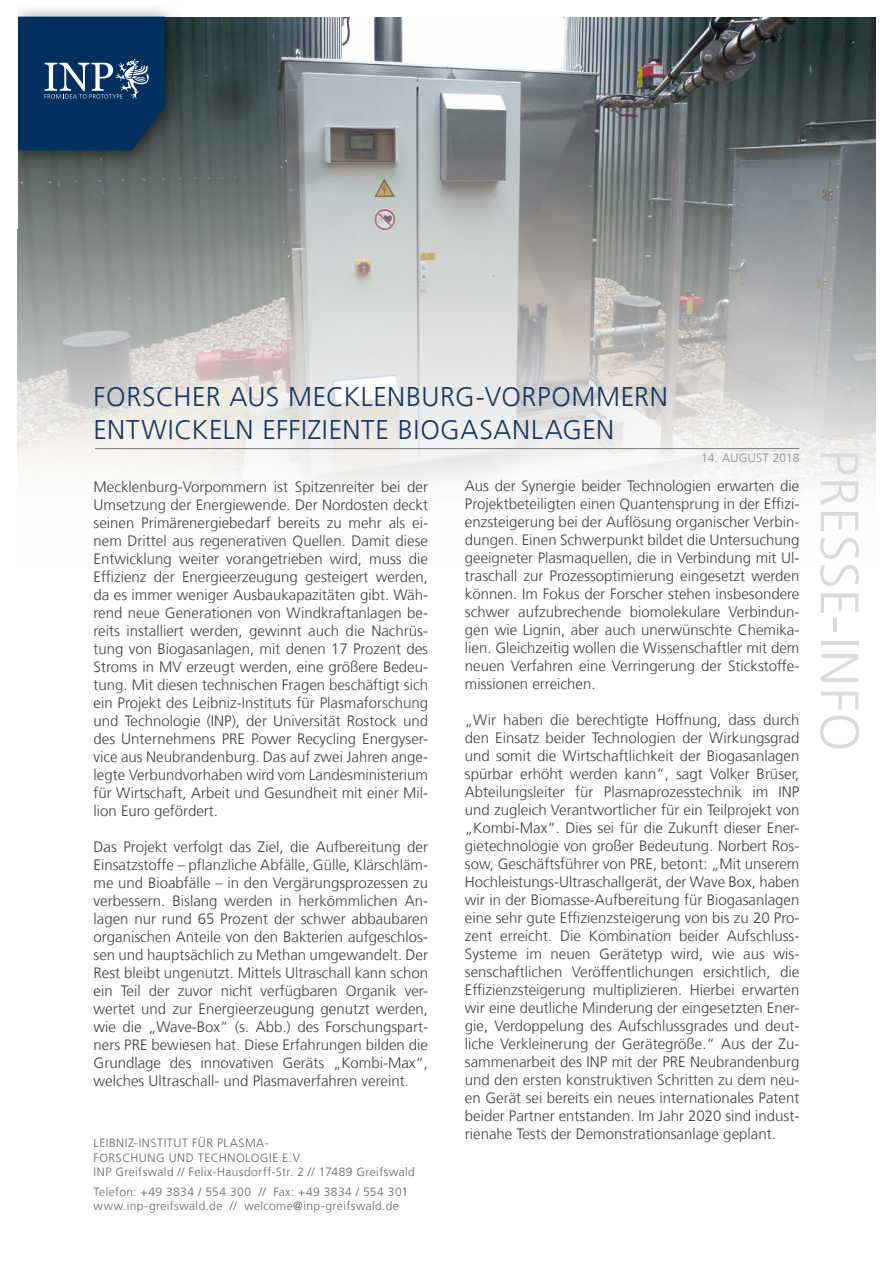
<style>
.page{position:relative;width:893px;height:1263px;background:#fff}
.page>*{position:absolute;margin:0;border:0;box-sizing:border-box;transform-origin:0 0}
.t1{font:300 54px "Frutiger LT Com";letter-spacing:.01em;color:#dadada}
.t2{font:300 27px/32.4px "Frutiger LT Com";letter-spacing:.02em;color:#18375f}
.t3{font:300 15px/18px "Frutiger LT Com";color:#3f3f3e;text-align:justify}
.t4{font:300 12px/14.4px "Frutiger LT Com";letter-spacing:.035em;color:#646363}
.t5{font:300 12px "Frutiger LT Com";letter-spacing:.02em;color:#878787}
</style>
<div class="page">
<img style="left:17px;top:17px;width:859px;height:474px">
<hr style="left:95px;top:448px;width:704px;height:1px;background:#7c7b7b">
<div style="left:3px;top:2px;width:183px;height:170px;background:#000;opacity:.57"></div>
<svg style="left:17px;top:17px;width:148px;height:133px;background:#164169"></svg>
<div style="left:0;top:0;width:17px;height:229px;background:#fff"></div>
<h2 class="t2" style="left:94px;top:381px;width:576px">FORSCHER AUS MECKLENBURG-VORPOMMERN<br>ENTWICKELN EFFIZIENTE BIOGASANLAGEN</h2>
<p class="t3" style="left:94px;top:478px;width:336px">Mecklenburg-Vorpommern ist Spitzenreiter bei der Umsetzung der Energiewende. Der Nordosten deckt seinen Primärenergiebedarf bereits zu mehr als ei&shy;nem Drittel aus regenerativen Quellen. Damit diese Entwicklung weiter vorangetrieben wird, muss die Effizienz der Energieerzeugung gesteigert werden, da es immer weniger Ausbaukapazitäten gibt. Wäh&shy;rend neue Generationen von Windkraftanlagen be&shy;reits installiert werden, gewinnt auch die Nachrüs&shy;tung von Biogasanlagen, mit denen 17 Prozent des Stroms in MV erzeugt werden, eine größere Bedeu&shy;tung. Mit diesen technischen Fragen beschäftigt sich ein Projekt des Leibniz-Instituts für Plasmaforschung und Technologie (INP), der Universität Rostock und des Unternehmens PRE Power Recycling Energyser&shy;vice aus Neubrandenburg. Das auf zwei Jahren ange&shy;legte Verbundvorhaben wird vom Landesministerium für Wirtschaft, Arbeit und Gesundheit mit einer Mil&shy;lion Euro gefördert.</p>
<p class="t3" style="left:94px;top:838px;width:336px">Das Projekt verfolgt das Ziel, die Aufbereitung der Einsatzstoffe – pflanzliche Abfälle, Gülle, Klärschläm&shy;me und Bioabfälle – in den Vergärungsprozessen zu verbessern. Bislang werden in herkömmlichen An&shy;lagen nur rund 65 Prozent der schwer abbaubaren organischen Anteile von den Bakterien aufgeschlos&shy;sen und hauptsächlich zu Methan umgewandelt. Der Rest bleibt ungenutzt. Mittels Ultraschall kann schon ein Teil der zuvor nicht verfügbaren Organik ver&shy;wertet und zur Energieerzeugung genutzt werden, wie die „Wave-Box“ (s. Abb.) des Forschungspart&shy;ners PRE bewiesen hat. Diese Erfahrungen bilden die Grundlage des innovativen Geräts „Kombi-Max“, welches Ultraschall- und Plasmaverfahren vereint.</p>
<p class="t4" style="left:94px;top:1136px;width:323px">LEIBNIZ-INSTITUT FÜR PLASMA-<br>FORSCHUNG UND TECHNOLOGIE E. V.<br>INP Greifswald // Felix-Hausdorff-Str. 2 // 17489 Greifswald</p>
<p class="t4" style="left:94px;top:1185px;width:316px">Telefon: +49 3834 / 554 300 // Fax: +49 3834 / 554 301 www.inp-greifswald.de // welcome@inp-greifswald.de</p>
<p class="t5" style="left:701px;top:451px;width:100px">14. AUGUST 2018</p>
<h1 class="t1" style="left:871px;top:449px;width:304px;rotate:90deg">PRESSE-INFO</h1>
<p class="t3" style="left:465px;top:477px;width:336px">Aus der Synergie beider Technologien erwarten die Projektbeteiligten einen Quantensprung in der Effizi&shy;enzsteigerung bei der Auflösung organischer Verbin&shy;dungen. Einen Schwerpunkt bildet die Untersuchung geeigneter Plasmaquellen, die in Verbindung mit Ul&shy;traschall zur Prozessoptimierung eingesetzt werden können. Im Fokus der Forscher stehen insbesondere schwer aufzubrechende biomolekulare Verbindun&shy;gen wie Lignin, aber auch unerwünschte Chemika&shy;lien. Gleichzeitig wollen die Wissenschaftler mit dem neuen Verfahren eine Verringerung der Stickstoffe&shy;missionen erreichen.</p>
<p class="t3" style="left:465px;top:711px;width:336px">„Wir haben die berechtigte Hoffnung, dass durch den Einsatz beider Technologien der Wirkungsgrad und somit die Wirtschaftlichkeit der Biogasanlagen spürbar erhöht werden kann“, sagt Volker Brüser, Abteilungsleiter für Plasmaprozesstechnik im INP und zugleich Verantwortlicher für ein Teilprojekt von „Kombi-Max“. Dies sei für die Zukunft dieser Ener&shy;gietechnologie von großer Bedeutung. Norbert Ros&shy;sow, Geschäftsführer von PRE, betont: „Mit unserem Hochleistungs-Ultraschallgerät, der Wave Box, haben wir in der Biomasse-Aufbereitung für Biogasanlagen eine sehr gute Effizienzsteigerung von bis zu 20 Pro&shy;zent erreicht. Die Kombination beider Aufschluss-Systeme im neuen Gerätetyp wird, wie aus wis&shy;senschaftlichen Veröffentlichungen ersichtlich, die Effizienzsteigerung multiplizieren. Hierbei erwarten wir eine deutliche Minderung der eingesetzten Ener&shy;gie, Verdoppelung des Aufschlussgrades und deut&shy;liche Verkleinerung der Gerätegröße.“ Aus der Zu&shy;sammenarbeit des INP mit der PRE Neubrandenburg und den ersten konstruktiven Schritten zu dem neu&shy;en Gerät sei bereits ein neues internationales Patent beider Partner entstanden. Im Jahr 2020 sind indust&shy;rienahe Tests der Demonstrationsanlage geplant.</p>
</div>
